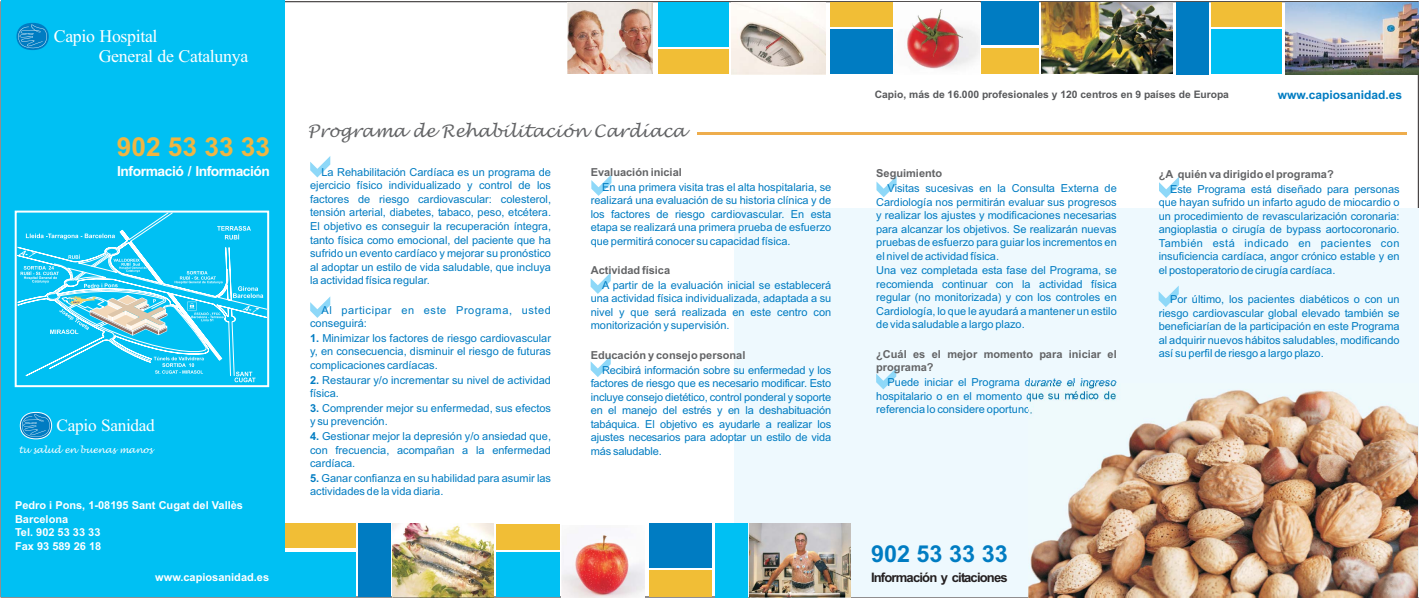
<style>
.page{position:relative;width:1419px;height:598px;background:#fff}
.page>*{position:absolute;margin:0;border:0;box-sizing:border-box;transform-origin:0 0}
.t1{font:700 26.2px "Arial";color:#f0b542}
.t2{font:700 23.4px "Arial";color:#007cc2}
.t3{font:17.8px/19.5px "Times New Roman";letter-spacing:-.015em;color:#fff}
.t4{font:17.3px "Times New Roman";letter-spacing:-.02em;color:#fff}
.t5{font:17px "Lucida Handwriting";color:#636466}
.t6{font:700 13.8px "Arial";letter-spacing:-.035em;color:#fff}
.t7{font:700 13px "Arial";letter-spacing:-.065em;color:#231f20}
.t8{font:700 12px "Arial";color:#007cc2}
.t9{font:11px/13.5px "Arial";color:#007cc2;text-align:justify}
.t10{font:700 11px/13.5px "Arial";color:#636466}
.t11{font:700 11px/13.5px "Arial";color:#fff}
.t12{font:11px/13.5px "Arial";letter-spacing:.05em;color:#007cc2}
.t13{font:700 10.3px "Arial";color:#58595b}
.t14{font:8.9px "Lucida Handwriting";color:#fff}
.s1{font-weight:700}
.s2{font-weight:700;color:#636466}
</style>
<div class="page">
<div style="left:734px;top:209px;width:684px;height:388px;background:#eef9fe"></div>
<svg style="left:876px;top:176px;width:21px;height:21px"></svg>
<svg style="left:1159px;top:177px;width:20px;height:21px"></svg>
<svg style="left:1159px;top:286px;width:20px;height:21px"></svg>
<svg style="left:876px;top:368px;width:20px;height:21px"></svg>
<svg style="left:310px;top:156px;width:20px;height:21px"></svg>
<svg style="left:310px;top:297px;width:20px;height:21px"></svg>
<svg style="left:591px;top:175px;width:20px;height:21px"></svg>
<svg style="left:591px;top:272px;width:20px;height:22px"></svg>
<svg style="left:591px;top:356px;width:20px;height:21px"></svg>
<hr style="left:698px;top:132px;width:709px;height:3px;background:#eead4d">
<div style="left:1px;top:0;width:283px;height:597px;background:#00c0f3"></div>
<svg style="left:19px;top:226px;width:244px;height:156px"></svg>
<div style="left:15px;top:211px;width:254px;height:176px;border:2px solid #fff"></div>
<svg style="left:20px;top:412px;width:32px;height:27px"></svg>
<svg style="left:20px;top:414px;width:30px;height:24px"></svg>
<div style="left:16px;top:23px;width:33px;height:27px;background:#007cc2;border-radius:50%"></div>
<svg style="left:16px;top:24px;width:31px;height:25px"></svg>
<img style="left:1029px;top:384px;width:389px;height:213px">
<div style="left:981px;top:48px;width:58px;height:25px;background:#f1be36"></div>
<div style="left:981px;top:2px;width:58px;height:43px;background:#007cc2"></div>
<div style="left:830px;top:29px;width:63px;height:45px;background:#007cc2"></div>
<div style="left:830px;top:2px;width:63px;height:24px;background:#f1be36"></div>
<div style="left:658px;top:2px;width:71px;height:45px;background:#00c0f3"></div>
<div style="left:658px;top:49px;width:71px;height:25px;background:#f1be36"></div>
<div style="left:1176px;top:2px;width:33px;height:72px;background:#007cc2"></div>
<div style="left:1211px;top:29px;width:71px;height:45px;background:#00c0f3"></div>
<div style="left:1211px;top:2px;width:71px;height:25px;background:#f1be36"></div>
<img style="left:1286px;top:2px;width:133px;height:72px">
<img style="left:907px;top:9px;width:72px;height:60px">
<img style="left:1042px;top:2px;width:130px;height:72px">
<img style="left:568px;top:3px;width:84px;height:71px">
<img style="left:732px;top:3px;width:93px;height:71px">
<div style="left:497px;top:553px;width:63px;height:44px;background:#00c0f3"></div>
<div style="left:497px;top:524px;width:63px;height:26px;background:#f1be36"></div>
<div style="left:358px;top:523px;width:33px;height:74px;background:#007cc2"></div>
<div style="left:715px;top:523px;width:33px;height:75px;background:#00c0f3"></div>
<div style="left:285px;top:552px;width:70px;height:45px;background:#00c0f3"></div>
<div style="left:285px;top:524px;width:70px;height:24px;background:#f1be36"></div>
<div style="left:650px;top:523px;width:62px;height:45px;background:#007cc2"></div>
<div style="left:650px;top:570px;width:62px;height:27px;background:#f1be36"></div>
<img style="left:561px;top:534px;width:84px;height:63px">
<img style="left:392px;top:524px;width:102px;height:73px">
<img style="left:750px;top:524px;width:101px;height:73px">
<p class="t3" style="left:99px;top:26px;width:151px;text-indent:-45px">Capio Hospital<br>General de Catalunya</p>
<p class="t1" style="left:117px;top:137px;width:155px">902 53 33 33</p>
<p class="t6" style="left:117px;top:166px;width:154px">Informació / Información</p>
<p class="t4" style="left:57px;top:415px;width:100px">Capio Sanidad</p>
<p class="t14" style="left:19px;top:445px;width:135px">tu salud en buenas manos</p>
<p class="t11" style="left:15px;top:500px;width:230px">Pedro i Pons, 1-08195 Sant Cugat del Vallès<br>Barcelona<br>Tel. 902 53 33 33<br>Fax 93 589 26 18</p>
<p class="t11" style="left:155px;top:571px;width:115px">www.capiosanidad.es</p>
<p class="t5" style="left:308px;top:122px;width:380px">Programa de Rehabilitación Cardíaca</p>
<p class="t9" style="left:310px;top:166px;width:242px;text-indent:11px">La Rehabilitación Cardíaca es un programa de ejercicio físico individualizado y control de los factores de riesgo cardiovascular: colesterol, tensión arterial, diabetes, tabaco, peso, etcétera.<br>El objetivo es conseguir la recuperación íntegra, tanto física como emocional, del paciente que ha sufrido un evento cardíaco y mejorar su pronóstico al adoptar un estilo de vida saludable, que incluya la actividad física regular.</p>
<p class="t12" style="left:310px;top:304px;width:242px;text-indent:11px">Al participar en este Programa, usted conseguirá:</p>
<p class="t9" style="left:310px;top:332px;width:242px"><span class="s1">1.</span> Minimizar los factores de riesgo cardiovascular y, en consecuencia, disminuir el riesgo de futuras complicaciones cardíacas.</p>
<p class="t9" style="left:310px;top:374px;width:242px"><span class="s1">2.</span> Restaurar y/o incrementar su nivel de actividad física.</p>
<p class="t9" style="left:310px;top:402px;width:242px"><span class="s1">3.</span> Comprender mejor su enfermedad, sus efectos y su prevención.</p>
<p class="t9" style="left:310px;top:431px;width:242px"><span class="s1">4.</span> Gestionar mejor la depresión y/o ansiedad que, con frecuencia, acompañan a la enfermedad cardíaca.</p>
<p class="t9" style="left:310px;top:472px;width:242px"><span class="s1">5.</span> Ganar confianza en su habilidad para asumir las actividades de la vida diaria.</p>
<p class="t10" style="left:591px;top:166px;width:93px">Evaluación inicial</p>
<p class="t9" style="left:591px;top:181px;width:242px;text-indent:11px">En una primera visita tras el alta hospitalaria, se realizará una evaluación de su historia clínica y de los factores de riesgo cardiovascular. En esta etapa se realizará una primera prueba de esfuerzo que permitirá conocer su capacidad física.</p>
<p class="t9" style="left:591px;top:279px;width:242px;text-indent:11px">A partir de la evaluación inicial se establecerá una actividad física individualizada, adaptada a su nivel y que será realizada en este centro con monitorización y supervisión.</p>
<p class="t9" style="left:591px;top:364px;width:242px;text-indent:11px">Recibirá información sobre su enfermedad y los factores de riesgo que es necesario modificar. Esto incluye consejo dietético, control ponderal y soporte en el manejo del estrés y en la deshabituación tabáquica. El objetivo es ayudarle a realizar los ajustes necesarios para adoptar un estilo de vida más saludable.</p>
<p class="t10" style="left:591px;top:265px;width:81px">Actividad física</p>
<p class="t10" style="left:591px;top:349px;width:156px">Educación y consejo personal</p>
<p class="t13" style="left:875px;top:90px;width:356px">Capio, más de 16.000 profesionales y 120 centros en 9 países de Europa</p>
<p class="t8" style="left:1278px;top:90px;width:126px">www.capiosanidad.es</p>
<p class="t10" style="left:876px;top:168px;width:68px">Seguimiento</p>
<p class="t9" style="left:876px;top:182px;width:242px;text-indent:11px">Visitas sucesivas en la Consulta Externa de Cardiología nos permitirán evaluar sus progresos y realizar los ajustes y modificaciones necesarias para alcanzar los objetivos. Se realizarán nuevas pruebas de esfuerzo para guiar los incrementos en el nivel de actividad física.</p>
<p class="t9" style="left:876px;top:265px;width:242px">Una vez completada esta fase del Programa, se recomienda continuar con la actividad física regular (no monitorizada) y con los controles en Cardiología, lo que le ayudará a mantener un estilo de vida saludable a largo plazo.</p>
<p class="t10" style="left:876px;top:348px;width:242px">¿Cuál es el mejor momento para iniciar el programa?</p>
<p class="t9" style="left:876px;top:377px;width:242px;text-indent:11px">Puede iniciar el Programa durante el ingreso hospitalario o en el momento que su médico de referencia lo considere oportuno.</p>
<p class="t9" style="left:1170px;top:168px;width:231px;line-height:14.7px;text-indent:-11px"><span class="s2">¿A quién va dirigido el programa?<br></span>Este Programa está diseñado para personas</p>
<p class="t9" style="left:1159px;top:197px;width:242px">que hayan sufrido un infarto agudo de miocardio o un procedimiento de revascularización coronaria: angioplastia o cirugía de bypass aortocoronario.<br>También está indicado en pacientes con insuficiencia cardíaca, angor crónico estable y en el postoperatorio de cirugía cardíaca.</p>
<p class="t9" style="left:1159px;top:294px;width:242px;text-indent:11px">Por último, los pacientes diabéticos o con un riesgo cardiovascular global elevado también se beneficiarían de la participación en este Programa al adquirir nuevos hábitos saludables, modificando así su perfil de riesgo a largo plazo.</p>
<p class="t2" style="left:871px;top:545px;width:138px">902 53 33 33</p>
<p class="t7" style="left:871px;top:572px;width:138px">Información y citaciones</p>
</div>
